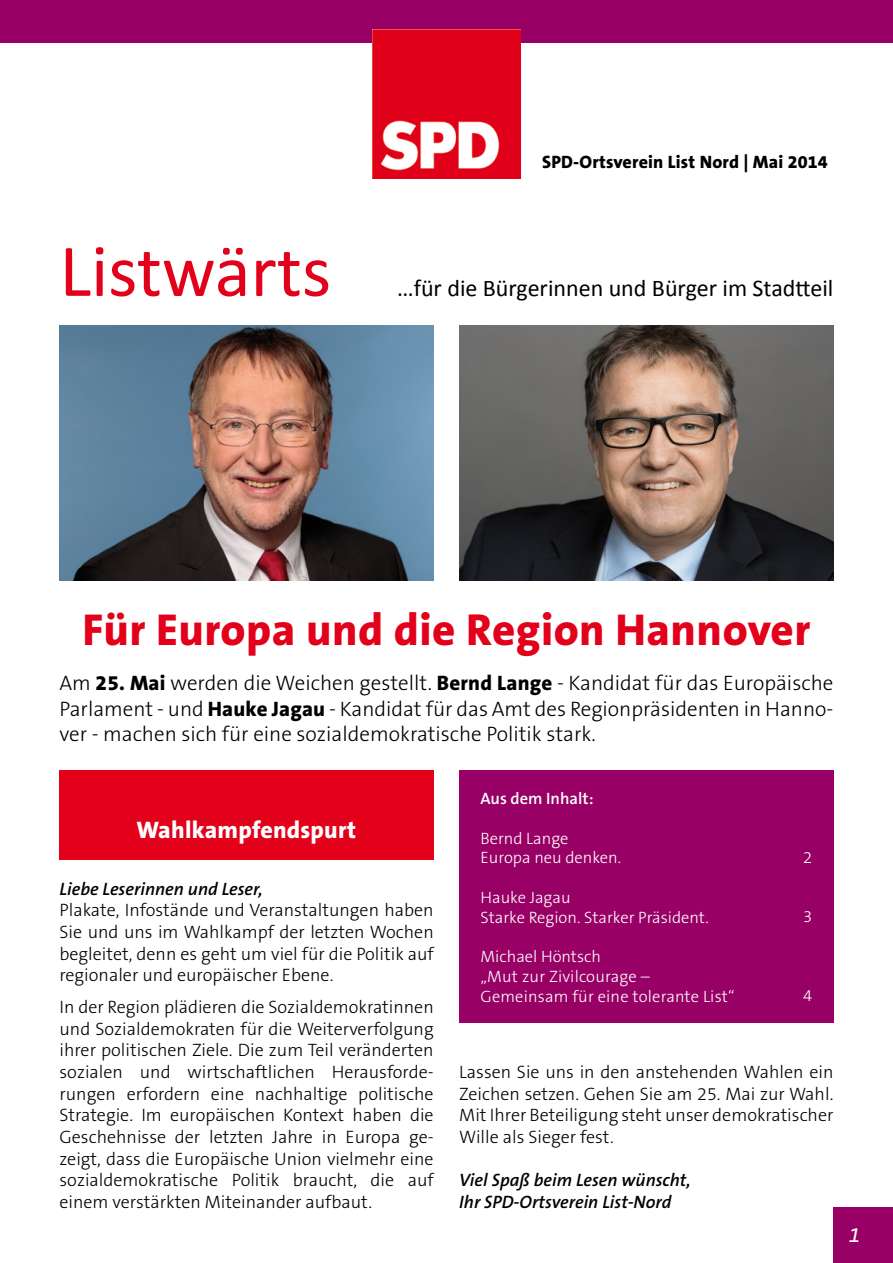
<style>
.page{position:relative;width:893px;height:1263px;background:#fff}
.page>*{position:absolute;margin:0;border:0;box-sizing:border-box;transform-origin:0 0}
.t1{font:75px "Calibri";color:#e2001a}
.t2{font:800 45px "The Sans B8";letter-spacing:.01em;color:#e2001a}
.t3{font:24px "Calibri";color:#000}
.t4{font:800 24px "The Sans B8";letter-spacing:.01em;color:#fff}
.t5{font:300 21px/25.2px "The Sans B3";color:#000;text-align:justify}
.t6{font:italic 21px "The Sans B5 Plain";color:#fff}
.t7{font:300 18px/21.6px "The Sans B3";color:#000;text-align:justify}
.t8{font:italic 600 18px/21.6px "The Sans B6";color:#000}
.t9{font:800 18px "The Sans B8";letter-spacing:.01em;color:#000}
.t10{font:300 16.5px/19.8px "The Sans B3";color:#fff}
.t11{font:600 16.5px "The Sans B6";color:#fff}
.s1{font-family:"The Sans B8";font-weight:800}
</style>
<div class="page">
<div style="left:0;top:0;width:893px;height:43px;background:#980066"></div>
<img style="left:372px;top:30px;width:148px;height:148px">
<div style="left:60px;top:770px;width:374px;height:90px;background:#e2001a"></div>
<img style="left:60px;top:326px;width:374px;height:255px">
<img style="left:459px;top:326px;width:374px;height:255px">
<div style="left:833px;top:1208px;width:60px;height:55px;background:#980066"></div>
<div style="left:459px;top:770px;width:374px;height:253px;background:#980066"></div>
<h1 class="t1" style="left:60px;top:224px;width:273px">Listwärts</h1>
<p class="t9" style="left:542px;top:152px;width:287px">SPD-Ortsverein List Nord | Mai 2014</p>
<h3 class="t3" style="left:397px;top:273px;width:438px">…für die Bürgerinnen und Bürger im Stadtteil</h3>
<h2 class="t2" style="left:83px;top:606px;width:729px">Für Europa und die Region Hannover</h2>
<p class="t5" style="left:60px;top:671px;width:775px">Am <span class="s1">25. Mai</span> werden die Weichen gestellt. <span class="s1">Bernd Lange</span> - Kandidat für das Europäische Parlament - und <span class="s1">Hauke Jagau</span> - Kandidat für das Amt des Regionpräsidenten in Hanno&shy;ver - machen sich für eine sozialdemokratische Politik stark.</p>
<h3 class="t4" style="left:137px;top:817px;width:221px">Wahlkampfendspurt</h3>
<p class="t8" style="left:60px;top:878px;width:205px">Liebe Leserinnen und Leser,</p>
<p class="t7" style="left:60px;top:900px;width:376px">Plakate, Infostände und Veranstaltungen haben Sie und uns im Wahlkampf der letzten Wochen begleitet, denn es geht um viel für die Politik auf regionaler und europäischer Ebene.</p>
<p class="t7" style="left:60px;top:997px;width:376px">In der Region plädieren die Sozialdemokratinnen und Sozialdemokraten für die Weiterverfolgung ihrer politischen Ziele. Die zum Teil veränderten sozialen und wirtschaftlichen Herausforde&shy;rungen erfordern eine nachhaltige politische Strategie. Im europäischen Kontext haben die Geschehnisse der letzten Jahre in Europa ge&shy;zeigt, dass die Europäische Union vielmehr eine sozialdemokratische Politik braucht, die auf einem verstärkten Miteinander aufbaut.</p>
<p class="t11" style="left:480px;top:790px;width:114px">Aus dem Inhalt:</p>
<p class="t10" style="left:480px;top:829px;width:142px">Bernd Lange<br>Europa neu denken.</p>
<p class="t10" style="left:480px;top:888px;width:230px">Hauke Jagau<br>Starke Region. Starker Präsident.</p>
<p class="t10" style="left:480px;top:947px;width:256px">Michael Höntsch<br>„Mut zur Zivilcourage –<br>Gemeinsam für eine tolerante List“</p>
<p class="t10" style="left:803px;top:848px;width:11px">2</p>
<p class="t10" style="left:803px;top:907px;width:11px">3</p>
<p class="t10" style="left:803px;top:987px;width:11px">4</p>
<p class="t7" style="left:459px;top:1062px;width:376px">Lassen Sie uns in den anstehenden Wahlen ein Zeichen setzen. Gehen Sie am 25. Mai zur Wahl.<br>Mit Ihrer Beteiligung steht unser demokratischer Wille als Sieger fest.</p>
<p class="t8" style="left:459px;top:1170px;width:233px">Viel Spaß beim Lesen wünscht,<br>Ihr SPD-Ortsverein List-Nord</p>
<p class="t6" style="left:849px;top:1224px;width:13px">1</p>
</div>
